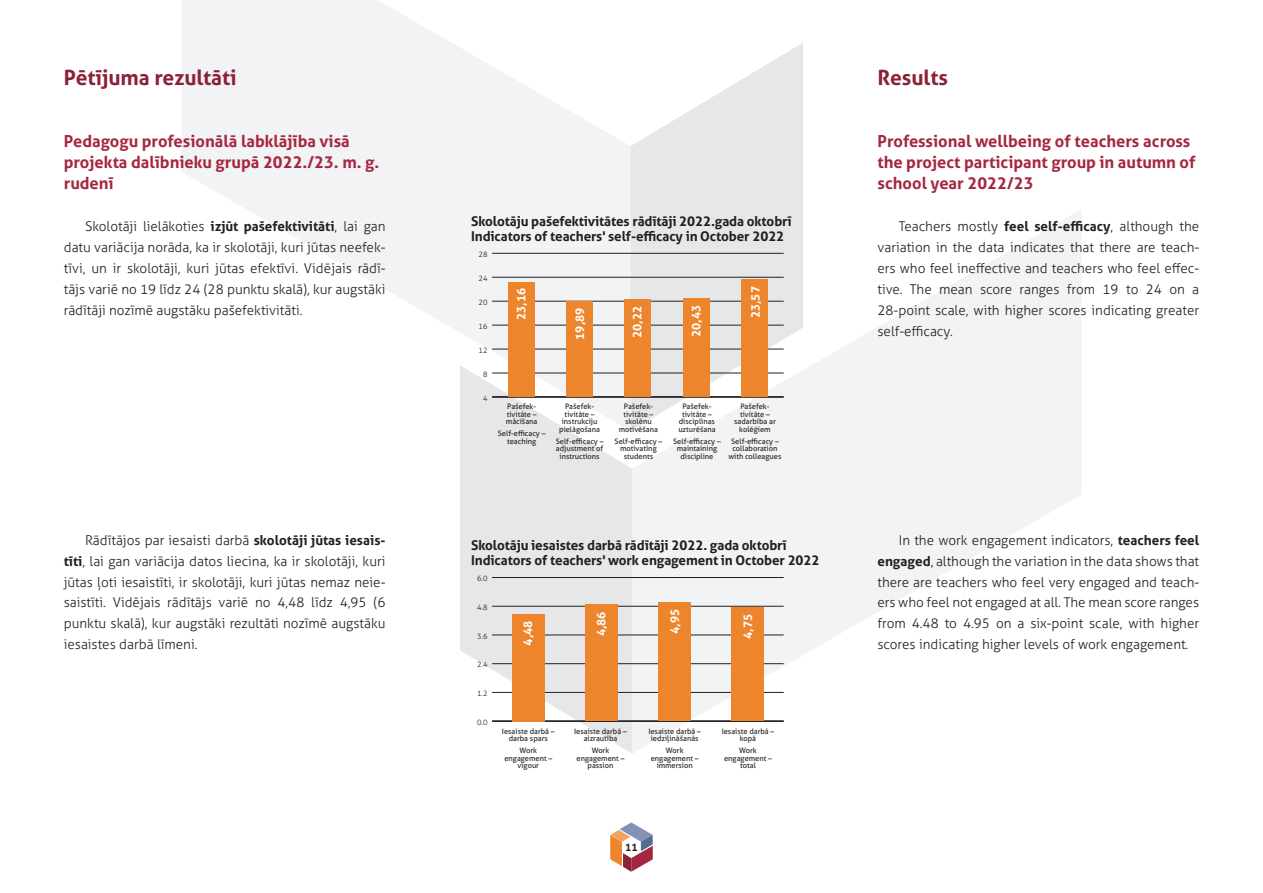
<style>
.page{position:relative;width:1263px;height:893px;background:#fff}
.page>*{position:absolute;margin:0;border:0;box-sizing:border-box;transform-origin:0 0}
.t1{font:700 21px "Aller";color:#8b2139}
.t2{font:700 16.5px/21px "Aller";color:#a52741}
.t3{font:300 13.5px/20.9px "Aller";color:#231f20;text-align:justify}
.t4{font:700 13.5px/15px "Aller";letter-spacing:-.01em;color:#231f20}
.t5{font:700 12px "Aller";color:#fff}
.t6{font:700 10.5px "Aller";color:#231f20}
.t7{font:7.5px/7.5px "Aller";color:#231f20;text-align:center}
.t8{font:300 7.5px "Aller";color:#231f20}
.s1{font-weight:700}
</style>
<div class="page">
<svg style="left:632px;top:210px;width:449px;height:543px;fill:#f2f3f4"></svg>
<svg style="left:460px;top:431px;width:172px;height:322px;fill:#e6e7e9"></svg>
<svg style="left:182px;top:0;width:449px;height:431px;fill:#f2f3f4"></svg>
<svg style="left:631px;top:43px;width:172px;height:388px;fill:#e6e7e9"></svg>
<svg style="left:610px;top:822px;width:43px;height:50px"></svg>
<hr style="left:492px;top:396px;width:292px;height:2px;background:#231f20">
<hr style="left:492px;top:373px;width:292px;height:1px;background:#231f20">
<hr style="left:492px;top:349px;width:292px;height:1px;background:#231f20">
<hr style="left:492px;top:325px;width:292px;height:1px;background:#231f20">
<hr style="left:492px;top:301px;width:292px;height:1px;background:#231f20">
<hr style="left:492px;top:277px;width:292px;height:1px;background:#231f20">
<hr style="left:492px;top:253px;width:292px;height:1px;background:#231f20">
<div style="left:508px;top:282px;width:26px;height:115px;background:#ed852c"></div>
<div style="left:566px;top:302px;width:27px;height:95px;background:#ed852c"></div>
<div style="left:625px;top:300px;width:26px;height:97px;background:#ed852c"></div>
<div style="left:683px;top:299px;width:26px;height:98px;background:#ed852c"></div>
<div style="left:741px;top:280px;width:27px;height:117px;background:#ed852c"></div>
<hr style="left:492px;top:720px;width:292px;height:2px;background:#231f20">
<hr style="left:492px;top:692px;width:292px;height:1px;background:#231f20">
<hr style="left:492px;top:663px;width:292px;height:1px;background:#231f20">
<hr style="left:492px;top:635px;width:292px;height:1px;background:#231f20">
<hr style="left:492px;top:606px;width:292px;height:1px;background:#231f20">
<hr style="left:492px;top:577px;width:292px;height:1px;background:#231f20">
<div style="left:512px;top:614px;width:33px;height:107px;background:#ed852c"></div>
<div style="left:585px;top:605px;width:33px;height:116px;background:#ed852c"></div>
<div style="left:658px;top:603px;width:33px;height:118px;background:#ed852c"></div>
<div style="left:731px;top:607px;width:33px;height:114px;background:#ed852c"></div>
<h1 class="t1" style="left:64px;top:64px;width:174px">Pētījuma rezultāti</h1>
<p class="t2" style="left:64px;top:131px;width:317px">Pedagogu profesionālā labklājība visā projekta dalībnieku grupā 2022./23. m. g. rudenī</p>
<p class="t3" style="left:64px;top:216px;width:323px;text-indent:21px">Skolotāji lielākoties <span class="s1">izjūt pašefektivitāti</span>, lai gan datu variācija norāda, ka ir skolotāji, kuri jūtas neefek&shy;tīvi, un ir skolotāji, kuri jūtas efektīvi. Vidējais rādī&shy;tājs variē no 19 līdz 24 (28 punktu skalā), kur augstāki rādītāji nozīmē augstāku pašefektivitāti.</p>
<p class="t3" style="left:64px;top:529px;width:323px;text-indent:21px">Rādītājos par iesaisti darbā <span class="s1">skolotāji jūtas iesais&shy;tīti</span>, lai gan variācija datos liecina, ka ir skolotāji, kuri jūtas ļoti iesaistīti, ir skolotāji, kuri jūtas nemaz neie&shy;saistīti. Vidējais rādītājs variē no 4,48 līdz 4,95 (6 punktu skalā), kur augstāki rezultāti nozīmē augstāku iesaistes darbā līmeni.</p>
<p class="t4" style="left:471px;top:214px;width:322px">Skolotāju pašefektivitātes rādītāji 2022.gada oktobrī<br>Indicators of teachers' self-efficacy in October 2022</p>
<p class="t8" style="left:479px;top:249px;width:10px">28</p>
<p class="t8" style="left:479px;top:273px;width:10px">24</p>
<p class="t8" style="left:479px;top:297px;width:10px">20</p>
<p class="t8" style="left:479px;top:321px;width:10px">16</p>
<p class="t8" style="left:479px;top:345px;width:10px">12</p>
<p class="t8" style="left:483px;top:369px;width:6px">8</p>
<p class="t8" style="left:483px;top:393px;width:6px">4</p>
<p class="t5" style="left:514px;top:320px;width:34px;rotate:-90deg">23,16</p>
<p class="t5" style="left:572px;top:340px;width:34px;rotate:-90deg">19,89</p>
<p class="t5" style="left:630px;top:338px;width:34px;rotate:-90deg">20,22</p>
<p class="t5" style="left:689px;top:337px;width:34px;rotate:-90deg">20,43</p>
<p class="t5" style="left:748px;top:318px;width:34px;rotate:-90deg">23,57</p>
<p class="t7" style="left:506px;top:403px;width:33px;text-align:left">Pašefek&shy;tivitāte – mācīšana</p>
<p class="t7" style="left:498px;top:430px;width:49px">Self-efficacy – teaching</p>
<p class="t7" style="left:559px;top:403px;width:42px">Pašefek&shy;tivitāte – instrukciju pielāgošana</p>
<p class="t7" style="left:556px;top:437px;width:49px">Self-efficacy – adjustment of instructions</p>
<p class="t7" style="left:619px;top:403px;width:41px">Pašefek&shy;tivitāte – skolēnu motivēšana</p>
<p class="t7" style="left:615px;top:437px;width:49px">Self-efficacy – motivating students</p>
<p class="t7" style="left:678px;top:403px;width:39px">Pašefek&shy;tivitāte – disciplīnas uzturēšana</p>
<p class="t7" style="left:673px;top:437px;width:49px">Self-efficacy – maintaining discipline</p>
<p class="t7" style="left:734px;top:403px;width:43px">Pašefek&shy;tivitāte – sadarbība ar kolēģiem</p>
<p class="t7" style="left:728px;top:437px;width:55px">Self-efficacy – collaboration with colleagues</p>
<p class="t4" style="left:471px;top:538px;width:350px">Skolotāju iesaistes darbā rādītāji 2022. gada oktobrī<br>Indicators of teachers' work engagement in October 2022</p>
<p class="t8" style="left:477px;top:574px;width:12px">6.0</p>
<p class="t8" style="left:477px;top:602px;width:12px">4.8</p>
<p class="t8" style="left:477px;top:631px;width:12px">3.6</p>
<p class="t8" style="left:477px;top:660px;width:12px">2.4</p>
<p class="t8" style="left:477px;top:689px;width:12px">1.2</p>
<p class="t8" style="left:477px;top:717px;width:12px">0.0</p>
<p class="t5" style="left:520px;top:645px;width:27px;rotate:-90deg">4,48</p>
<p class="t5" style="left:593px;top:636px;width:27px;rotate:-90deg">4,86</p>
<p class="t5" style="left:667px;top:634px;width:27px;rotate:-90deg">4,95</p>
<p class="t5" style="left:740px;top:639px;width:27px;rotate:-90deg">4,75</p>
<p class="t7" style="left:502px;top:727px;width:54px">Iesaiste darbā – darba spars</p>
<p class="t7" style="left:504px;top:747px;width:49px">Work engagement – vigour</p>
<p class="t7" style="left:574px;top:727px;width:54px">Iesaiste darbā – aizrautība</p>
<p class="t7" style="left:576px;top:747px;width:49px">Work engagement – passion</p>
<p class="t7" style="left:648px;top:727px;width:54px">Iesaiste darbā – iedziļināšanās</p>
<p class="t7" style="left:651px;top:747px;width:49px">Work engagement – immersion</p>
<p class="t7" style="left:722px;top:727px;width:54px">Iesaiste darbā – kopā</p>
<p class="t7" style="left:724px;top:747px;width:49px">Work engagement – total</p>
<p class="t6" style="left:625px;top:840px;width:14px">11</p>
<h1 class="t1" style="left:877px;top:64px;width:72px">Results</h1>
<p class="t2" style="left:877px;top:131px;width:320px">Professional wellbeing of teachers across the project participant group in autumn of school year 2022/23</p>
<p class="t3" style="left:877px;top:216px;width:323px;text-indent:21px">Teachers mostly <span class="s1">feel self-efficacy</span>, although the variation in the data indicates that there are teach&shy;ers who feel ineffective and teachers who feel effec&shy;tive. The mean score ranges from 19 to 24 on a 28-point scale, with higher scores indicating greater self-efficacy.</p>
<p class="t3" style="left:877px;top:529px;width:323px;text-indent:21px">In the work engagement indicators, <span class="s1">teachers feel engaged</span>, although the variation in the data shows that there are teachers who feel very engaged and teach&shy;ers who feel not engaged at all. The mean score ranges from 4.48 to 4.95 on a six-point scale, with higher scores indicating higher levels of work engagement.</p>
</div>
